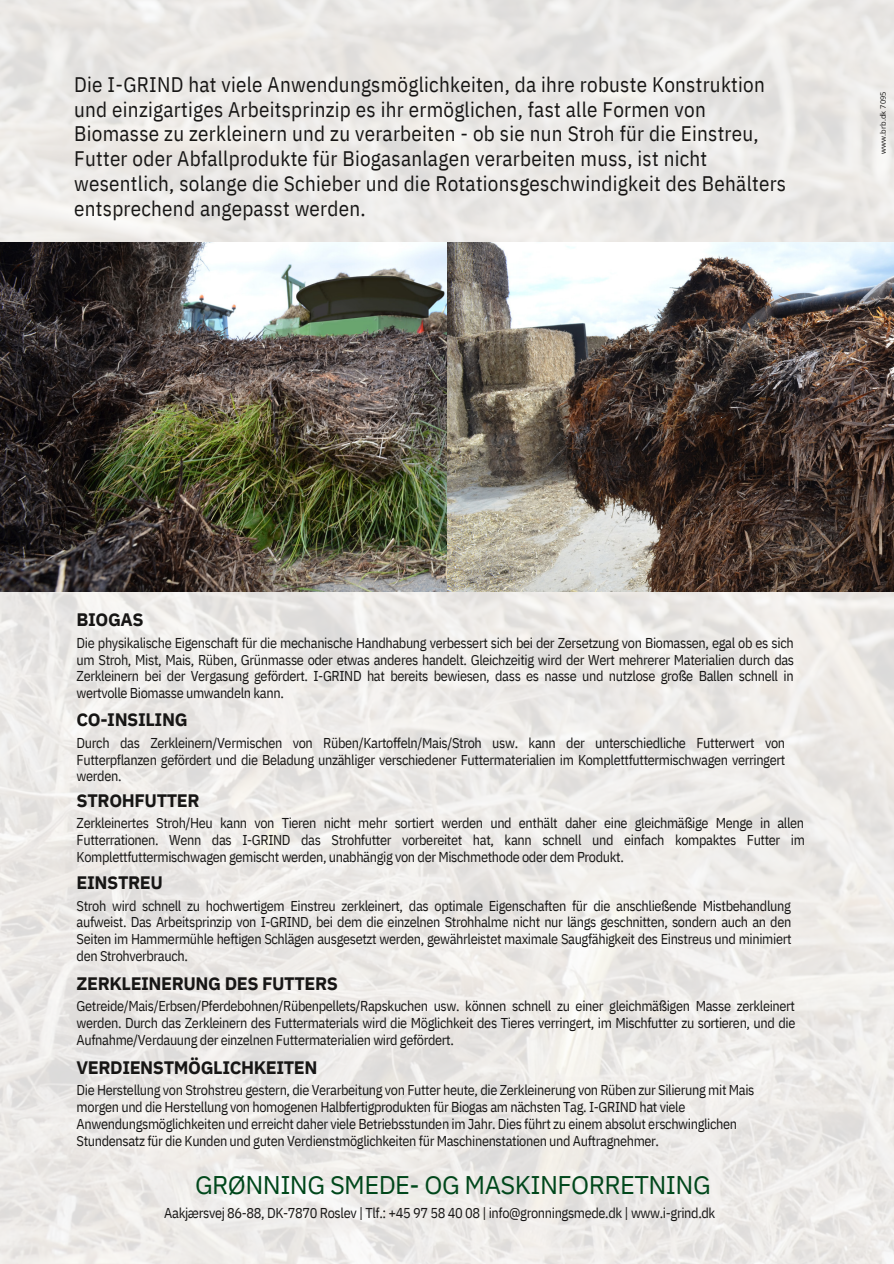
<style>
.page{position:relative;width:894px;height:1264px;background:#fff}
.page>*{position:absolute;margin:0;border:0;box-sizing:border-box;transform-origin:0 0}
.t1{font:25.5px "IBM Plex Sans";letter-spacing:-.025em;color:#00471b}
.t2{font:21px/24.8px "IBM Plex Sans Cond";letter-spacing:.01em;color:#171615}
.t3{font:700 18px "IBM Plex Sans";letter-spacing:-.025em;color:#171615}
.t4{font:14.25px/17px "IBM Plex Sans Cond";letter-spacing:-.025em;color:#171615;text-align:justify}
.t5{font:7.5px "Open Sans";letter-spacing:.01em;color:#171615}
</style>
<div class="page">
<img style="left:0;top:0;width:893px;height:1263px">
<img style="left:0;top:243px;width:893px;height:349px">
<p class="t2" style="left:74px;top:71px;width:713px">Die I-GRIND hat viele Anwendungsmöglichkeiten, da ihre robuste Konstruktion und einzigartiges Arbeitsprinzip es ihr ermöglichen, fast alle Formen von Biomasse zu zerkleinern und zu verarbeiten - ob sie nun Stroh für die Einstreu, Futter oder Abfallprodukte für Biogasanlagen verarbeiten muss, ist nicht wesentlich, solange die Schieber und die Rotationsgeschwindigkeit des Behälters entsprechend angepasst werden.</p>
<p class="t5" style="left:877px;top:154px;width:64px;rotate:-90deg">www.brb.dk 7095</p>
<p class="t3" style="left:77px;top:608px;width:69px">BIOGAS</p>
<p class="t4" style="left:77px;top:633px;width:718px">Die physikalische Eigenschaft für die mechanische Handhabung verbessert sich bei der Zersetzung von Biomassen, egal ob es sich um Stroh, Mist, Mais, Rüben, Grünmasse oder etwas anderes handelt. Gleichzeitig wird der Wert mehrerer Materialien durch das Zerkleinern bei der Vergasung gefördert. I-GRIND hat bereits bewiesen, dass es nasse und nutzlose große Ballen schnell in wertvolle Biomasse umwandeln kann.</p>
<p class="t3" style="left:77px;top:708px;width:112px">CO-INSILING</p>
<p class="t4" style="left:77px;top:733px;width:710px">Durch das Zerkleinern/Vermischen von Rüben/Kartoffeln/Mais/Stroh usw. kann der unterschiedliche Futterwert von Futterpflanzen gefördert und die Beladung unzähliger verschiedener Futtermaterialien im Komplettfuttermischwagen verringert werden.</p>
<p class="t3" style="left:77px;top:788px;width:124px">STROHFUTTER</p>
<p class="t4" style="left:77px;top:814px;width:729px">Zerkleinertes Stroh/Heu kann von Tieren nicht mehr sortiert werden und enthält daher eine gleichmäßige Menge in allen Futterrationen. Wenn das I-GRIND das Strohfutter vorbereitet hat, kann schnell und einfach kompaktes Futter im Komplettfuttermischwagen gemischt werden, unabhängig von der Mischmethode oder dem Produkt.</p>
<p class="t3" style="left:77px;top:870px;width:88px">EINSTREU</p>
<p class="t4" style="left:77px;top:896px;width:716px">Stroh wird schnell zu hochwertigem Einstreu zerkleinert, das optimale Eigenschaften für die anschließende Mistbehandlung aufweist. Das Arbeitsprinzip von I-GRIND, bei dem die einzelnen Strohhalme nicht nur längs geschnitten, sondern auch an den Seiten im Hammermühle heftigen Schlägen ausgesetzt werden, gewährleistet maximale Saugfähigkeit des Einstreus und minimiert den Strohverbrauch.</p>
<p class="t3" style="left:77px;top:971px;width:263px">ZERKLEINERUNG DES FUTTERS</p>
<p class="t4" style="left:77px;top:997px;width:720px">Getreide/Mais/Erbsen/Pferdebohnen/Rübenpellets/Rapskuchen usw. können schnell zu einer gleichmäßigen Masse zerkleinert werden. Durch das Zerkleinern des Futtermaterials wird die Möglichkeit des Tieres verringert, im Mischfutter zu sortieren, und die Aufnahme/Verdauung der einzelnen Futtermaterialien wird gefördert.</p>
<p class="t3" style="left:77px;top:1055px;width:242px">VERDIENSTMÖGLICHKEITEN</p>
<p class="t4" style="left:77px;top:1080px;width:679px;text-align:left">Die Herstellung von Strohstreu gestern, die Verarbeitung von Futter heute, die Zerkleinerung von Rüben zur Silierung mit Mais morgen und die Herstellung von homogenen Halbfertigprodukten für Biogas am nächsten Tag. I-GRIND hat viele Anwendungsmöglichkeiten und erreicht daher viele Betriebsstunden im Jahr. Dies führt zu einem absolut erschwinglichen Stundensatz für die Kunden und guten Verdienstmöglichkeiten für Maschinenstationen und Auftragnehmer.</p>
<p class="t1" style="left:195px;top:1167px;width:517px">GRØNNING SMEDE- OG MASKINFORRETNING</p>
<p class="t4" style="left:164px;top:1203px;width:552px">Aakjærsvej 86-88, DK-7870 Roslev | Tlf.: +45 97 58 40 08 | info@gronningsmede.dk | www.i-grind.dk</p>
</div>
